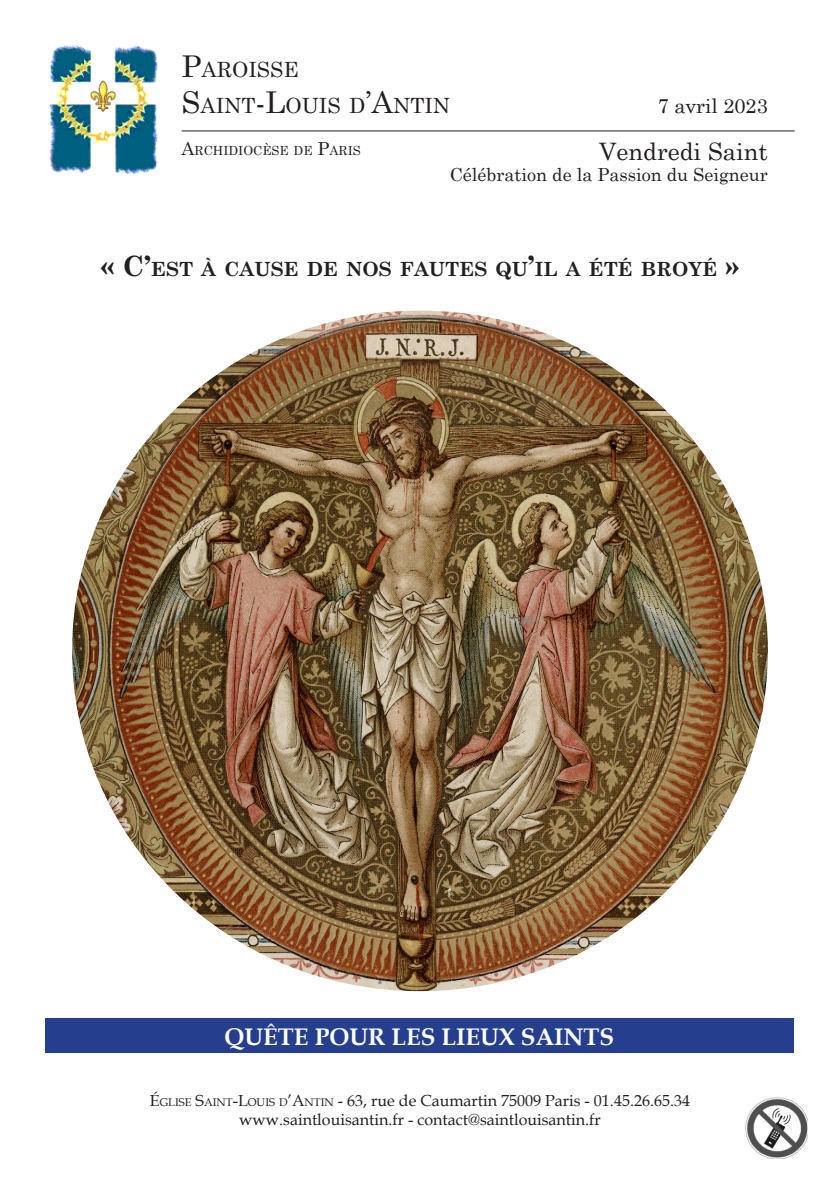
<style>
.page{position:relative;width:840px;height:1191px;background:#fff}
.page>*{position:absolute;margin:0;border:0;box-sizing:border-box;transform-origin:0 0}
.Agenda_-_annonces_pa{font:700 24px "Book Antiqua";color:#fff}
.t1{font:24px "Century Schoolbook";color:#231f20}
.t2{font:21px "Century Schoolbook";color:#231f20}
.t3{font:20px "Century Schoolbook";color:#231f20}
.Evangile_-_Phrase{font:700 19.6px "Century Schoolbook";color:#231f20}
.t4{font:18px "Century Schoolbook";color:#231f20}
.t5{font:16px "Book Antiqua";color:#231f20}
.t6{font:12.6px "Century Schoolbook";color:#231f20}
.s1{font-size:30px}
.s2{font-size:18px}
.s3{font-size:28px}
.s4{font-style:inherit}
.s5{font-size:11.2px}
</style>
<div class="page">
<img style="left:49px;top:45px;width:109px;height:130px">
<hr style="left:181px;top:130px;width:613px;height:1px;background:#231f20">
<img style="left:745px;top:1097px;width:61px;height:61px">
<div style="left:45px;top:1018px;width:748px;height:35px;background:#253f8e"></div>
<img style="left:72px;top:310px;width:695px;height:681px">
<p class="t2" style="left:181px;top:52px;width:118px"><span class="s1">P</span>AROISSE</p>
<p class="t2" style="left:181px;top:88px;width:270px"><span class="s1">S</span>AINT<span class="s1">-L</span>OUIS D<span class="s1">’A</span>NTIN</p>
<p class="t3" style="left:657px;top:89px;width:112px">7 avril 2023</p>
<p class="t6" style="left:181px;top:140px;width:180px"><span class="s2">A</span>RCHIDIOCÈSE DE <span class="s2">P</span>ARIS</p>
<p class="t1" style="left:599px;top:131px;width:170px">Vendredi Saint</p>
<p class="t4" style="left:449px;top:159px;width:319px">Célébration de la Passion du Seigneur</p>
<p class="Evangile_-_Phrase" style="left:100px;top:254px;width:640px"><span class="s3">« C’</span>EST À CAUSE DE NOS FAUTES QU<span class="s3">’</span>IL A ÉTÉ BROYÉ <span class="s3">»</span></p>
<p class="Agenda_-_annonces_pa" style="left:224px;top:1020px;width:391px">QUÊTE POUR LES LIEUX SAINTS</p>
<p class="t5" style="left:150px;top:1089px;width:541px"><span class="s4">É</span><span class="s5">GLISE</span> <span class="s4">S</span><span class="s5">AINT</span><span class="s4">-L</span><span class="s5">OUIS D</span><span class="s4">’A</span><span class="s5">NTIN</span> - 63, rue de Caumartin 75009 Paris - 01.45.26.65.34</p>
<p class="t5" style="left:239px;top:1108px;width:363px">www.saintlouisantin.fr - contact@saintlouisantin.fr</p>
</div>
